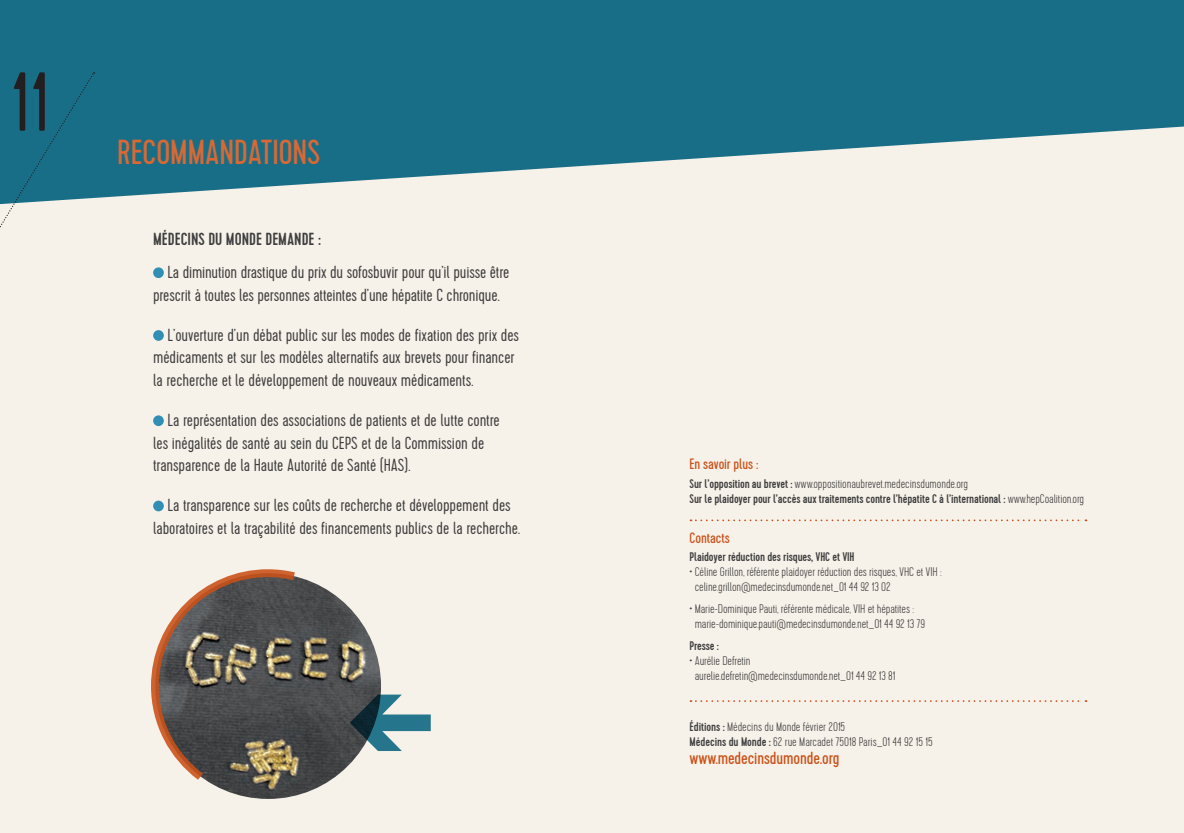
<style>
.page{position:relative;width:1184px;height:833px;background:#fff}
.page>*{position:absolute;margin:0;border:0;box-sizing:border-box;transform-origin:0 0}
.t1{font:110.62px "Flesh Plain";color:#068}
.t2{font:300 83.38px "Cervo";color:#231f20}
.t3{font:34.75px "Cervo";color:#da6832}
.t4{font:300 17.5px/22.5px "Cervo";letter-spacing:-.005em;color:#3e3e3f}
.t5{font:500 17.5px "Cervo";color:#3e3e3f}
.t6{font:17.5px "Cervo";letter-spacing:-.005em;color:#c95119}
.t7{font:15px "Cervo";color:#c95119}
.t8{font:100 12.5px/15px "Cervo";letter-spacing:-.01em;color:#3e3e3f}
.t9{font:500 12.5px/15px "Cervo";letter-spacing:-.01em;color:#3e3e3f}
.s1{font-weight:100}
.s2{font-weight:500}
</style>
<div class="page">
<div style="left:0;top:0;width:1183px;height:833px;background:#f7f2e9"></div>
<svg style="left:0;top:0;width:1183px;height:198px;fill:#196e87"></svg>
<svg style="left:0;top:72px;width:95px;height:156px"></svg>
<img style="left:155px;top:573px;width:226px;height:226px;border-radius:113px">
<svg style="left:151px;top:569px;width:145px;height:212px;background:#786d64"></svg>
<div style="left:153px;top:267px;width:11px;height:11px;background:#318eb5;border-radius:50%"></div>
<svg style="left:153px;top:330px;width:11px;height:11px"></svg>
<div style="left:153px;top:415px;width:11px;height:11px;background:#318eb5;border-radius:50%"></div>
<svg style="left:153px;top:500px;width:11px;height:11px"></svg>
<svg style="left:690px;top:700px;width:396px;height:2px"></svg>
<svg style="left:690px;top:519px;width:396px;height:2px"></svg>
<h2 class="t2" style="left:10px;top:56px;width:41px">11</h2>
<h3 class="t3" style="left:117px;top:132px;width:204px">recommandations</h3>
<p class="t5" style="left:153px;top:229px;width:169px">Médecins du Monde demande :</p>
<p class="t4" style="left:153px;top:261px;width:358px;text-indent:14px">La diminution drastique du prix du sofosbuvir pour qu’il puisse être prescrit à toutes les personnes atteintes d’une hépatite C chronique.</p>
<p class="t4" style="left:153px;top:324px;width:367px;text-indent:14px">L’ouverture d’un débat public sur les modes de fixation des prix des médicaments et sur les modèles alternatifs aux brevets pour financer la recherche et le développement de nouveaux médicaments.</p>
<p class="t4" style="left:153px;top:409px;width:348px;text-indent:14px">La représentation des associations de patients et de lutte contre les inégalités de santé au sein du CEPS et de la Commission de transparence de la Haute Autorité de Santé (HAS).</p>
<p class="t4" style="left:153px;top:495px;width:368px;text-align:center">La transparence sur les coûts de recherche et développement des laboratoires et la traçabilité des financements publics de la recherche.</p>
<h1 class="t1" style="left:328px;top:764px;width:85px;rotate:-90deg">C</h1>
<p class="t7" style="left:689px;top:455px;width:70px">En savoir plus :</p>
<p class="t9" style="left:689px;top:476px;width:396px">Sur l’opposition au brevet : <span class="s1">www.oppositionaubrevet.medecinsdumonde.org<br></span>Sur le plaidoyer pour l’accès aux traitements contre l’hépatite C à l’international : <span class="s1">www.hepCoalition.org</span></p>
<p class="t7" style="left:689px;top:529px;width:42px">Contacts</p>
<p class="t9" style="left:689px;top:550px;width:166px">Plaidoyer réduction des risques, VHC et VIH</p>
<p class="t8" style="left:694px;top:565px;width:248px;text-indent:-5px">• Céline Grillon, référente plaidoyer réduction des risques, VHC et VIH : celine.grillon@medecinsdumonde.net_01 44 92 13 02</p>
<p class="t8" style="left:694px;top:602px;width:232px;text-indent:-5px">• Marie-Dominique Pauti, référente médicale, VIH et hépatites : marie-dominique.pauti@medecinsdumonde.net_01 44 92 13 79</p>
<p class="t9" style="left:689px;top:639px;width:31px">Presse :</p>
<p class="t8" style="left:694px;top:654px;width:202px;text-indent:-5px">• Aurélie Defretin aurelie.defretin@medecinsdumonde.net_01 44 92 13 81</p>
<p class="t8" style="left:689px;top:719px;width:245px"><span class="s2">éditions :</span> Médecins du Monde février 2015<br><span class="s2">Médecins du Monde :</span> 62 rue Marcadet 75018 Paris_01 44 92 15 15</p>
<p class="t6" style="left:689px;top:748px;width:151px">www.medecinsdumonde.org</p>
</div>
